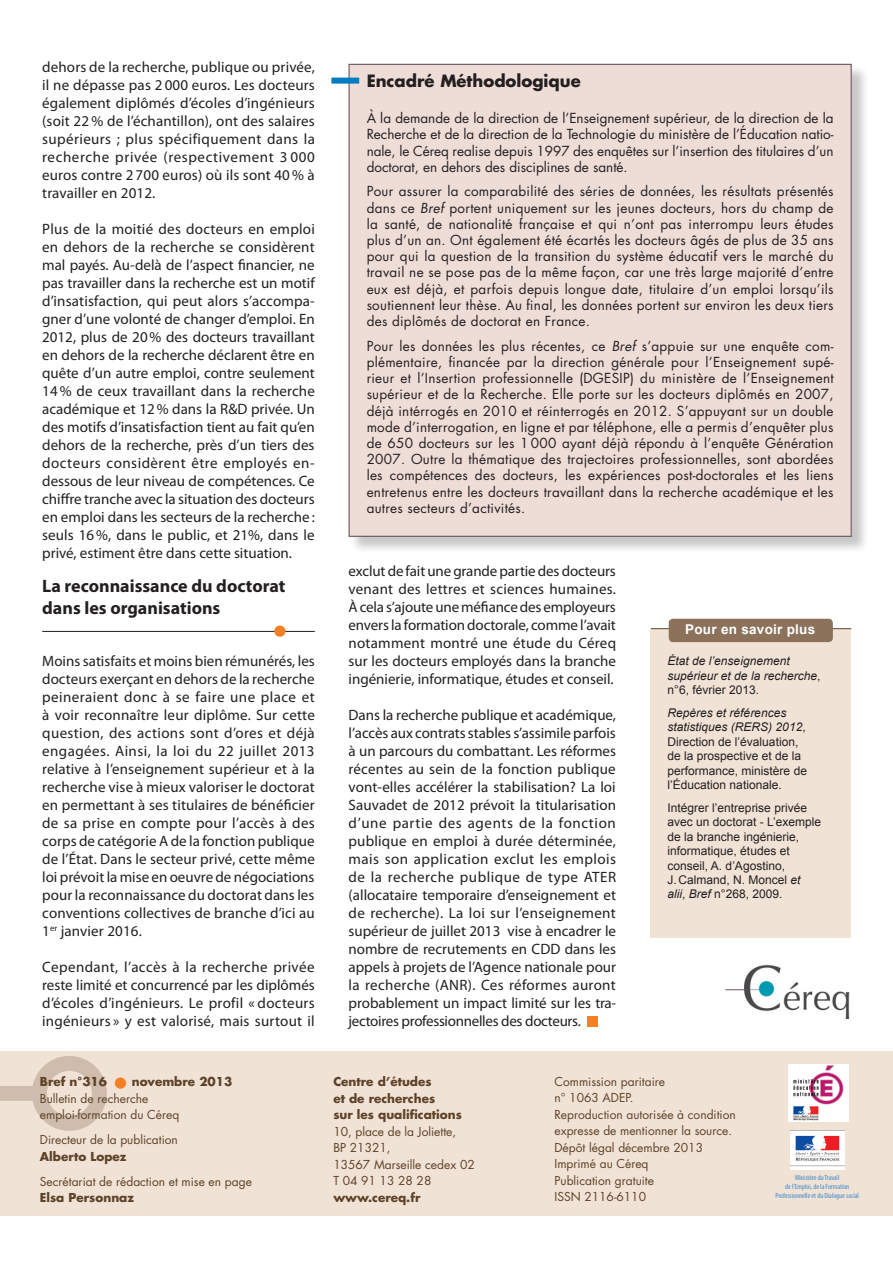
<style>
.page{position:relative;width:893px;height:1263px;background:#fff}
.page>*{position:absolute;margin:0;border:0;box-sizing:border-box;transform-origin:0 0}
.t1{font:700 18px/21.6px "Myriad Pro";color:#231f20}
.t2{font:700 16.5px "Futura";color:#231f20}
.t3{font:15px/18px "Myriad Pro";letter-spacing:.005em;color:#231f20;text-align:justify}
.t4{font:13.5px/16.2px "Futura";letter-spacing:.02em;color:#231f20;text-align:justify}
.t5{font:700 13.5px "Arial";letter-spacing:.02em;color:#fff}
.t6{font:12px/16.5px "Futura";color:#5d4228}
.t7{font:12px/14.4px "Arial";color:#231f20}
.t8{font:700 12px/16.5px "Futura";color:#5d4228}
.t9{font:italic 12px/14.4px "Arial";color:#231f20}
.t10{font:condensed 7.5px/9px "Myriad Pro";color:#3f8dcb;text-align:center}
.s1{font-style:italic}
.s2{font-style:normal}
</style>
<div class="page">
<div style="left:651px;top:629px;width:200px;height:309px;background:#f1e2d6"></div>
<hr style="left:651px;top:628px;width:200px;height:1px;background:#5d4228">
<div style="left:669px;top:619px;width:164px;height:23px;background:#8c725b;border-radius:4px"></div>
<div style="left:0;top:1050px;width:893px;height:165px;background:#f1e2d6"></div>
<div style="left:0;top:1086px;width:39px;height:15px;background:#cebcac"></div>
<div style="left:32px;top:1056px;width:75px;height:75px;border:15px solid #9a846e;border-radius:50%"></div>
<div style="left:115px;top:1077px;width:11px;height:12px;background:#f48026;border-radius:50%"></div>
<div style="left:587px;top:1016px;width:11px;height:11px;background:#f48026"></div>
<img style="left:744px;top:964px;width:105px;height:55px">
<svg style="left:725px;top:989px;width:21px;height:1px"></svg>
<img style="left:789px;top:1064px;width:60px;height:58px">
<img style="left:790px;top:1131px;width:54px;height:38px">
<div style="left:349px;top:65px;width:520px;height:489px;background:#231f20;opacity:.25"></div>
<div style="left:349px;top:64px;width:502px;height:472px;background:#eedcd7"></div>
<div style="left:331px;top:78px;width:28px;height:6px;background:#007cc2"></div>
<hr style="left:42px;top:631px;width:273px;height:1px;background:#231f20">
<div style="left:274px;top:625px;width:12px;height:12px;background:#f48026;border-radius:50%"></div>
<p class="t3" style="left:42px;top:58px;width:274px">dehors de la recherche, publique ou privée, il ne dépasse pas 2 000 euros. Les docteurs également diplômés d’écoles d’ingénieurs (soit 22% de l’échantillon), ont des salaires supérieurs ; plus spécifiquement dans la recherche privée (respectivement 3 000 euros contre 2 700 euros) où ils sont 40% à travailler en 2012.</p>
<p class="t3" style="left:42px;top:220px;width:274px">Plus de la moitié des docteurs en emploi en dehors de la recherche se considèrent mal payés. Au-delà de l’aspect financier, ne pas travailler dans la recherche est un motif d’insatisfaction, qui peut alors s’accompa&shy;gner d’une volonté de changer d’emploi. En 2012, plus de 20% des docteurs travaillant en dehors de la recherche déclarent être en quête d’un autre emploi, contre seulement 14% de ceux travaillant dans la recherche académique et 12% dans la R&amp;D privée. Un des motifs d’insatisfaction tient au fait qu’en dehors de la recherche, près d’un tiers des docteurs considèrent être employés en&shy;dessous de leur niveau de compétences. Ce chiffre tranche avec la situation des docteurs en emploi dans les secteurs de la recherche : seuls 16%, dans le public, et 21%, dans le privé, estiment être dans cette situation.</p>
<p class="t1" style="left:42px;top:575px;width:245px">La reconnaissance du doctorat dans les organisations</p>
<p class="t3" style="left:42px;top:652px;width:274px">Moins satisfaits et moins bien rémunérés, les docteurs exerçant en dehors de la recherche peineraient donc à se faire une place et à voir reconnaître leur diplôme. Sur cette question, des actions sont d’ores et déjà engagées. Ainsi, la loi du 22 juillet 2013 relative à l’enseignement supérieur et à la recherche vise à mieux valoriser le doctorat en permettant à ses titulaires de bénéficier de sa prise en compte pour l’accès à des corps de catégorie A de la fonction publique de l’État. Dans le secteur privé, cette même loi prévoit la mise en oeuvre de négociations pour la reconnaissance du doctorat dans les conventions collectives de branche d’ici au 1<sup>er</sup> janvier 2016.</p>
<p class="t3" style="left:42px;top:958px;width:274px">Cependant, l’accès à la recherche privée reste limité et concurrencé par les diplômés d’écoles d’ingénieurs. Le profil « docteurs ingénieurs » y est valorisé, mais surtout il</p>
<p class="t2" style="left:367px;top:69px;width:216px">Encadré Méthodologique</p>
<p class="t4" style="left:367px;top:110px;width:468px">À la demande de la direction de l’Enseignement supérieur, de la direction de la Recherche et de la direction de la Technologie du ministère de l’Éducation natio&shy;nale, le Céreq realise depuis 1997 des enquêtes sur l’insertion des titulaires d’un doctorat, en dehors des disciplines de santé.</p>
<p class="t4" style="left:367px;top:183px;width:468px">Pour assurer la comparabilité des séries de données, les résultats présentés dans ce <span class="s1">Bref</span> portent uniquement sur les jeunes docteurs, hors du champ de la santé, de nationalité française et qui n’ont pas interrompu leurs études plus d’un an. Ont également été écartés les docteurs âgés de plus de 35 ans pour qui la question de la transition du système éducatif vers le marché du travail ne se pose pas de la même façon, car une très large majorité d’entre eux est déjà, et parfois depuis longue date, titulaire d’un emploi lorsqu’ils soutiennent leur thèse. Au final, les données portent sur environ les deux tiers des diplômés de doctorat en France.</p>
<p class="t4" style="left:367px;top:337px;width:468px">Pour les données les plus récentes, ce <span class="s1">Bref</span> s’appuie sur une enquête com&shy;plémentaire, financée par la direction générale pour l’Enseignement supé&shy;rieur et l’Insertion professionnelle (DGESIP) du ministère de l’Enseignement supérieur et de la Recherche. Elle porte sur les docteurs diplômés en 2007, déjà intérrogés en 2010 et réinterrogés en 2012. S’appuyant sur un double mode d’interrogation, en ligne et par téléphone, elle a permis d’enquêter plus de 650 docteurs sur les 1 000 ayant déjà répondu à l’enquête Génération 2007. Outre la thématique des trajectoires professionnelles, sont abordées les compétences des docteurs, les expériences post-doctorales et les liens entretenus entre les docteurs travaillant dans la recherche académique et les autres secteurs d’activités.</p>
<p class="t3" style="left:349px;top:562px;width:269px">exclut de fait une grande partie des docteurs venant des lettres et sciences humaines.<br>À cela s’ajoute une méfiance des employeurs envers la formation doctorale, comme l’avait notamment montré une étude du Céreq sur les docteurs employés dans la branche ingénierie, informatique, études et conseil.</p>
<p class="t3" style="left:349px;top:706px;width:269px">Dans la recherche publique et académique, l’accès aux contrats stables s’assimile parfois à un parcours du combattant. Les réformes récentes au sein de la fonction publique vont-elles accélérer la stabilisation? La loi Sauvadet de 2012 prévoit la titularisation d’une partie des agents de la fonction publique en emploi à durée déterminée, mais son application exclut les emplois de la recherche publique de type ATER (allocataire temporaire d’enseignement et de recherche). La loi sur l’enseignement supérieur de juillet 2013 vise à encadrer le nombre de recrutements en CDD dans les appels à projets de l’Agence nationale pour la recherche (ANR). Ces réformes auront probablement un impact limité sur les tra&shy;jectoires professionnelles des docteurs.</p>
<p class="t5" style="left:685px;top:620px;width:132px">Pour en savoir plus</p>
<p class="t9" style="left:668px;top:654px;width:154px">État de l’enseignement supérieur et de la recherche<span class="s2">, n°6, février 2013.</span></p>
<p class="t7" style="left:668px;top:706px;width:141px"><span class="s1">Repères et références statistiques (RERS) 2012</span>,<br>Direction de l’évaluation, de la prospective et de la performance, ministère de l’Éducation nationale.</p>
<p class="t7" style="left:668px;top:801px;width:155px">Intégrer l’entreprise privée avec un doctorat - L’exemple de la branche ingénierie, informatique, études et conseil, A. d’Agostino,<br>J.Calmand, N. Moncel <span class="s1">et alii</span>, <span class="s1">Bref</span> n°268, 2009.</p>
<p class="t8" style="left:40px;top:1073px;width:69px">Bref n°316</p>
<p class="t8" style="left:132px;top:1073px;width:102px">novembre 2013</p>
<p class="t6" style="left:40px;top:1090px;width:141px">Bulletin de recherche emploi-formation du Céreq</p>
<p class="t6" style="left:40px;top:1131px;width:140px">Directeur de la publication</p>
<p class="t8" style="left:40px;top:1147px;width:88px">Alberto Lopez</p>
<p class="t6" style="left:40px;top:1173px;width:213px">Secrétariat de rédaction et mise en page</p>
<p class="t8" style="left:40px;top:1189px;width:96px">Elsa Personnaz</p>
<p class="t8" style="left:333px;top:1073px;width:130px">Centre d’études<br>et de recherches<br>sur les qualifications</p>
<p class="t6" style="left:333px;top:1123px;width:143px">10, place de la Joliette,<br>BP 21321,<br>13567 Marseille cedex 02<br>T 04 91 13 28 28</p>
<p class="t8" style="left:333px;top:1188px;width:89px">www.cereq.fr</p>
<p class="t6" style="left:554px;top:1073px;width:183px">Commission paritaire<br>n° 1063 ADEP.<br>Reproduction autorisée à condition expresse de mentionner la source.<br>Dépôt légal décembre 2013<br>Imprimé au Céreq<br>Publication gratuite<br>ISSN 2116-6110</p>
<p class="t10" style="left:775px;top:1173px;width:85px">Ministère du Travail<br>de l’Emploi, de la Formation<br>Professionnelle et du Dialogue social</p>
</div>
